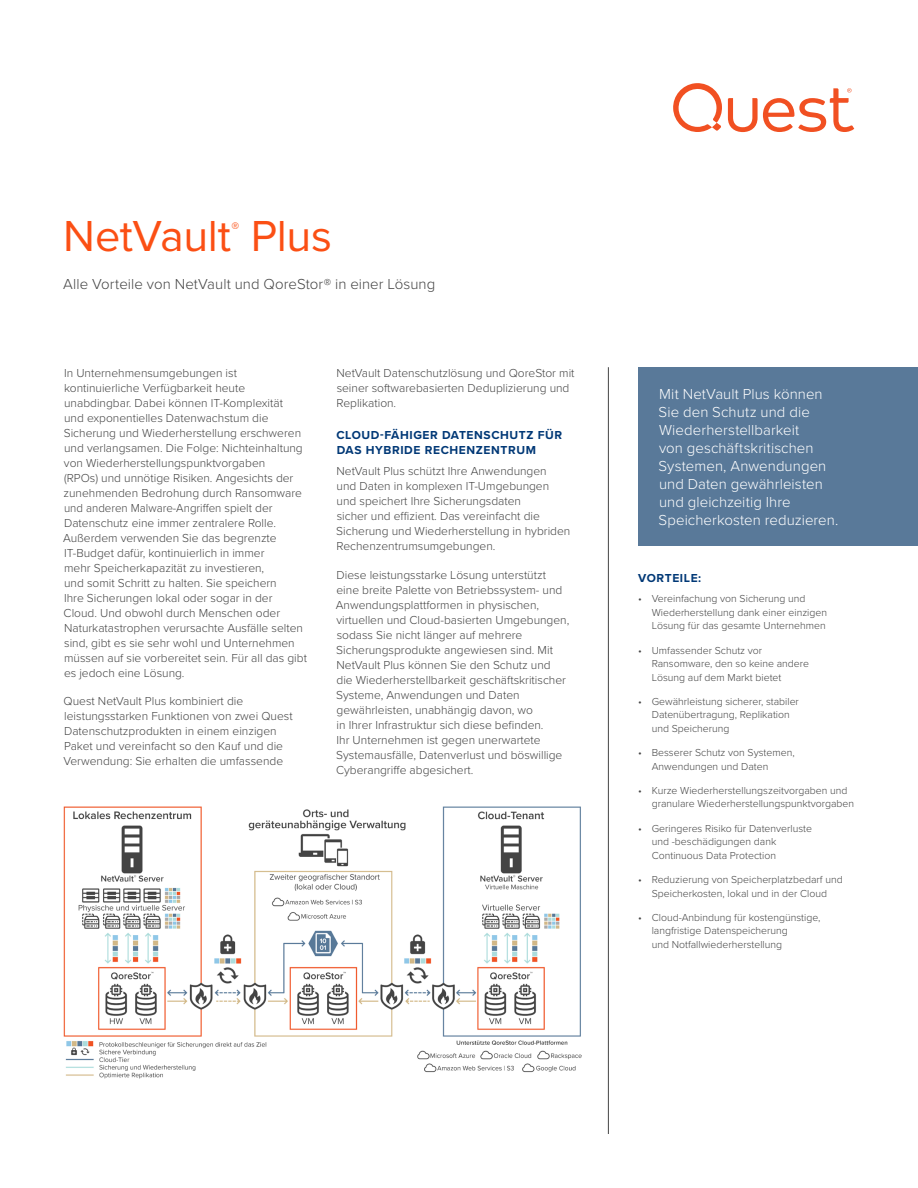
<style>
.page{position:relative;width:918px;height:1188px;background:#fff}
.page>*{position:absolute;margin:0;border:0;box-sizing:border-box;transform-origin:0 0}
.Headline{font:45px "Proxima Nova";letter-spacing:-.01em;color:#fb4f14}
.Headline-2{font:15.75px "Proxima Nova";color:#fb4f14}
.Callout_Box_Small{font:300 15px/18px "Proxima Nova";letter-spacing:.005em;color:#fff}
.Sub_Head{font:300 15px "Proxima Nova";letter-spacing:.005em;color:#444}
.Body{font:300 12px/15px "Proxima Nova";color:#444}
.Section_Heading_1{font:700 12px/15px "Proxima Nova";letter-spacing:.05em;color:#003876}
.t1{font:300 10.5px/13.5px "Proxima Nova";color:#444}
</style>
<div class="page">
<svg style="left:728px;top:88px;width:126px;height:44px"></svg>
<svg style="left:673px;top:83px;width:49px;height:49px"></svg>
<hr style="left:608px;top:367px;width:1px;height:767px;background:#444">
<img style="left:64px;top:807px;width:518px;height:272px">
<div style="left:638px;top:367px;width:280px;height:179px;background:#597999"></div>
<p class="Headline" style="left:63px;top:202px;width:270px">NetVault Plus</p>
<p class="Headline-2" style="left:232px;top:216px;width:9px">®</p>
<p class="Sub_Head" style="left:63px;top:273px;width:374px">Alle Vorteile von NetVault und QoreStor® in einer Lösung</p>
<p class="Body" style="left:63px;top:365px;width:245px">In Unternehmensumgebungen ist kontinuierliche Verfügbarkeit heute unabdingbar. Dabei können IT-Komplexität<br>und exponentielles Datenwachstum die Sicherung und Wiederherstellung erschweren und verlangsamen. Die Folge: Nichteinhaltung von Wiederherstellungspunktvorgaben<br>(RPOs) und unnötige Risiken. Angesichts der zunehmenden Bedrohung durch Ransomware und anderen Malware-Angriffen spielt der Datenschutz eine immer zentralere Rolle.<br>Außerdem verwenden Sie das begrenzte IT-Budget dafür, kontinuierlich in immer<br>mehr Speicherkapazität zu investieren,<br>und somit Schritt zu halten. Sie speichern<br>Ihre Sicherungen lokal oder sogar in der Cloud. Und obwohl durch Menschen oder Naturkatastrophen verursachte Ausfälle selten sind, gibt es sie sehr wohl und Unternehmen müssen auf sie vorbereitet sein. Für all das gibt es jedoch eine Lösung.</p>
<p class="Body" style="left:63px;top:693px;width:231px">Quest NetVault Plus kombiniert die leistungsstarken Funktionen von zwei Quest Datenschutzprodukten in einem einzigen Paket und vereinfacht so den Kauf und die Verwendung: Sie erhalten die umfassende</p>
<p class="Body" style="left:337px;top:365px;width:239px">NetVault Datenschutzlösung und QoreStor mit seiner softwarebasierten Deduplizierung und<br>Replikation.</p>
<p class="Section_Heading_1" style="left:336px;top:427px;width:227px">CLOUD-FÄHIGER DATENSCHUTZ FÜR<br>DAS HYBRIDE RECHENZENTRUM</p>
<p class="Body" style="left:336px;top:463px;width:236px">NetVault Plus schützt Ihre Anwendungen<br>und Daten in komplexen IT-Umgebungen und speichert Ihre Sicherungsdaten<br>sicher und effizient. Das vereinfacht die Sicherung und Wiederherstellung in hybriden Rechenzentrumsumgebungen.</p>
<p class="Body" style="left:336px;top:567px;width:235px">Diese leistungsstarke Lösung unterstützt eine breite Palette von Betriebssystem- und Anwendungsplattformen in physischen, virtuellen und Cloud-basierten Umgebungen, sodass Sie nicht länger auf mehrere Sicherungsprodukte angewiesen sind. Mit NetVault Plus können Sie den Schutz und<br>die Wiederherstellbarkeit geschäftskritischer Systeme, Anwendungen und Daten gewährleisten, unabhängig davon, wo<br>in Ihrer Infrastruktur sich diese befinden.<br>Ihr Unternehmen ist gegen unerwartete Systemausfälle, Datenverlust und böswillige Cyberangriffe abgesichert.</p>
<p class="Callout_Box_Small" style="left:659px;top:384px;width:181px">Mit NetVault Plus können<br>Sie den Schutz und die<br>Wiederherstellbarkeit<br>von geschäftskritischen<br>Systemen, Anwendungen und Daten gewährleisten und gleichzeitig Ihre<br>Speicherkosten reduzieren.</p>
<p class="Section_Heading_1" style="left:638px;top:570px;width:65px">VORTEILE:</p>
<p class="t1" style="left:652px;top:591px;width:177px;text-indent:-14px">• Vereinfachung von Sicherung und<br>Wiederherstellung dank einer einzigen<br>Lösung für das gesamte Unternehmen</p>
<p class="t1" style="left:652px;top:643px;width:159px;text-indent:-14px">• Umfassender Schutz vor<br>Ransomware, den so keine andere<br>Lösung auf dem Markt bietet</p>
<p class="t1" style="left:652px;top:694px;width:149px;text-indent:-14px">• Gewährleistung sicherer, stabiler<br>Datenübertragung, Replikation und Speicherung</p>
<p class="t1" style="left:652px;top:745px;width:144px;text-indent:-14px">• Besserer Schutz von Systemen,<br>Anwendungen und Daten</p>
<p class="t1" style="left:652px;top:783px;width:204px;text-indent:-14px">• Kurze Wiederherstellungszeitvorgaben und granulare Wiederherstellungspunktvorgaben</p>
<p class="t1" style="left:652px;top:821px;width:162px;text-indent:-14px">• Geringeres Risiko für Datenverluste und -beschädigungen dank<br>Continuous Data Protection</p>
<p class="t1" style="left:638px;top:872px;width:206px;text-align:center">• Reduzierung von Speicherplatzbedarf und<br>Speicherkosten, lokal und in der Cloud</p>
<p class="t1" style="left:652px;top:910px;width:170px;text-indent:-14px">• Cloud-Anbindung für kostengünstige, langfristige Datenspeicherung<br>und Notfallwiederherstellung</p>
</div>
